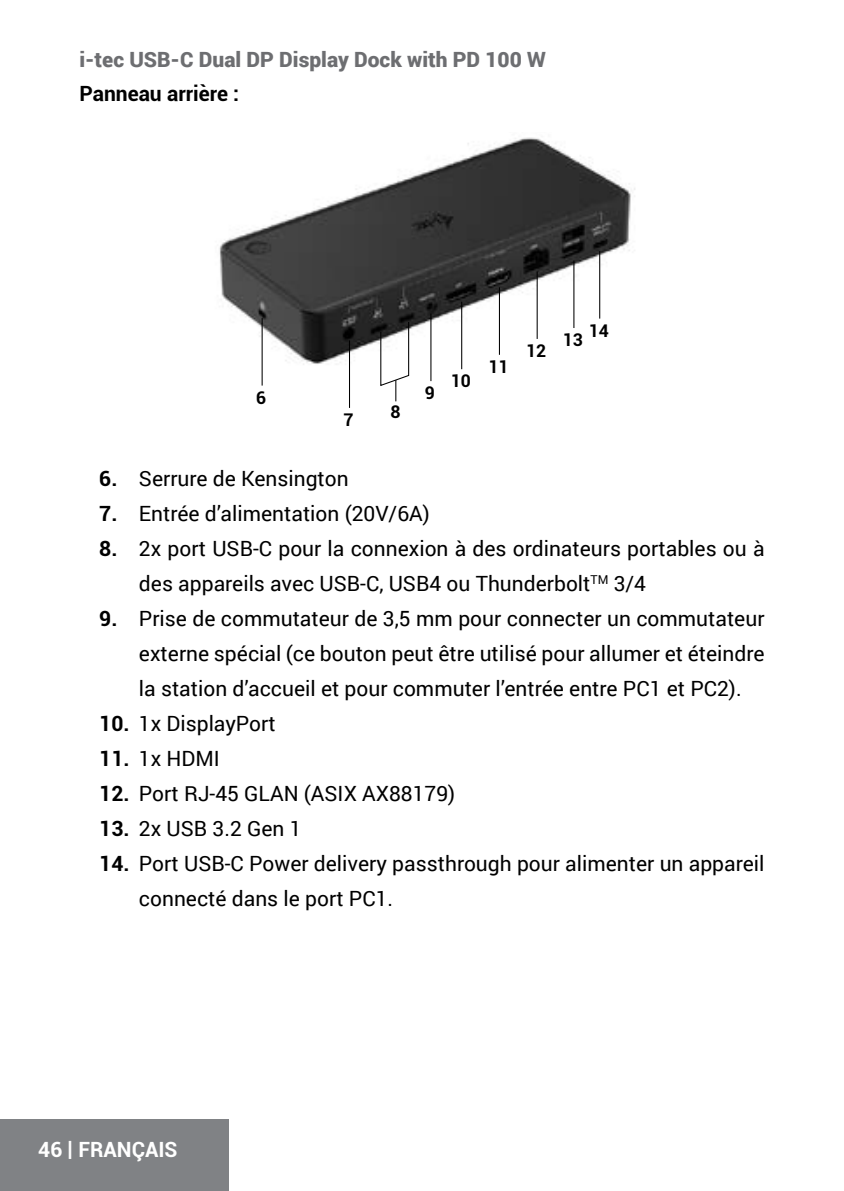
<style>
.page{position:relative;width:844px;height:1191px;background:#fff}
.page>*{position:absolute;margin:0;border:0;box-sizing:border-box;transform-origin:0 0}
.t1{font:21px/35px "Roboto";color:#000}
.t2{font:900 21px "Roboto";color:#6d6e71}
.t3{font:700 21px "Roboto";color:#000}
.t4{font:700 21px "Roboto";color:#fff}
.t5{font:700 17.5px "Roboto";color:#000}
.s1{font-weight:700}
</style>
<div class="page">
<div style="left:0;top:1119px;width:228px;height:72px;background:#808285"></div>
<img style="left:219px;top:137px;width:416px;height:245px">
<hr style="left:349px;top:340px;width:1px;height:68px;background:#000">
<hr style="left:261px;top:318px;width:2px;height:67px;background:#000">
<hr style="left:430px;top:314px;width:1px;height:67px;background:#000">
<hr style="left:461px;top:302px;width:1px;height:67px;background:#000">
<hr style="left:498px;top:287px;width:2px;height:68px;background:#000">
<hr style="left:536px;top:271px;width:1px;height:68px;background:#000">
<hr style="left:573px;top:260px;width:1px;height:68px;background:#000">
<hr style="left:599px;top:251px;width:1px;height:67px;background:#000">
<svg style="left:379px;top:321px;width:30px;height:80px"></svg>
<p class="t2" style="left:79px;top:45px;width:468px">i-tec USB-C Dual DP Display Dock with PD 100 W</p>
<p class="t3" style="left:79px;top:79px;width:161px">Panneau arrière :</p>
<p class="t5" style="left:256px;top:385px;width:12px">6</p>
<p class="t5" style="left:425px;top:380px;width:12px">9</p>
<p class="t5" style="left:390px;top:399px;width:12px">8</p>
<p class="t5" style="left:343px;top:407px;width:12px">7</p>
<p class="t5" style="left:450px;top:369px;width:22px">10</p>
<p class="t5" style="left:488px;top:354px;width:22px">11</p>
<p class="t5" style="left:526px;top:338px;width:22px">12</p>
<p class="t5" style="left:562px;top:327px;width:22px">13</p>
<p class="t5" style="left:588px;top:318px;width:22px">14</p>
<p class="t1" style="left:99px;top:460px;width:251px"><span class="s1">6.</span> Serrure de Kensington</p>
<p class="t1" style="left:99px;top:495px;width:332px"><span class="s1">7.</span> Entrée d’alimentation (20V/6A)</p>
<p class="t1" style="left:139px;top:530px;width:627px;text-indent:-40px"><span class="s1">8.</span> 2x port USB-C pour la connexion à des ordinateurs portables ou à des appareils avec USB-C, USB4 ou Thunderbolt<sup>TM</sup> 3/4</p>
<p class="t1" style="left:139px;top:600px;width:627px;text-align:justify;text-indent:-40px"><span class="s1">9.</span> Prise de commutateur de 3,5 mm pour connecter un commutateur externe spécial (ce bouton peut être utilisé pour allumer et éteindre la station d’accueil et pour commuter l’entrée entre PC1 et PC2).</p>
<p class="t1" style="left:99px;top:705px;width:178px"><span class="s1">10.</span> 1x DisplayPort</p>
<p class="t1" style="left:99px;top:740px;width:122px"><span class="s1">11.</span> 1x HDMI</p>
<p class="t1" style="left:99px;top:775px;width:357px"><span class="s1">12.</span> Port RJ-45 GLAN (ASIX AX88179)</p>
<p class="t1" style="left:99px;top:810px;width:204px"><span class="s1">13.</span> 2x USB 3.2 Gen 1</p>
<p class="t1" style="left:139px;top:845px;width:627px;text-indent:-40px"><span class="s1">14.</span> Port USB-C Power delivery passthrough pour alimenter un appareil connecté dans le port PC1.</p>
<p class="t4" style="left:38px;top:1134px;width:141px">46 | FRANÇAIS</p>
</div>
